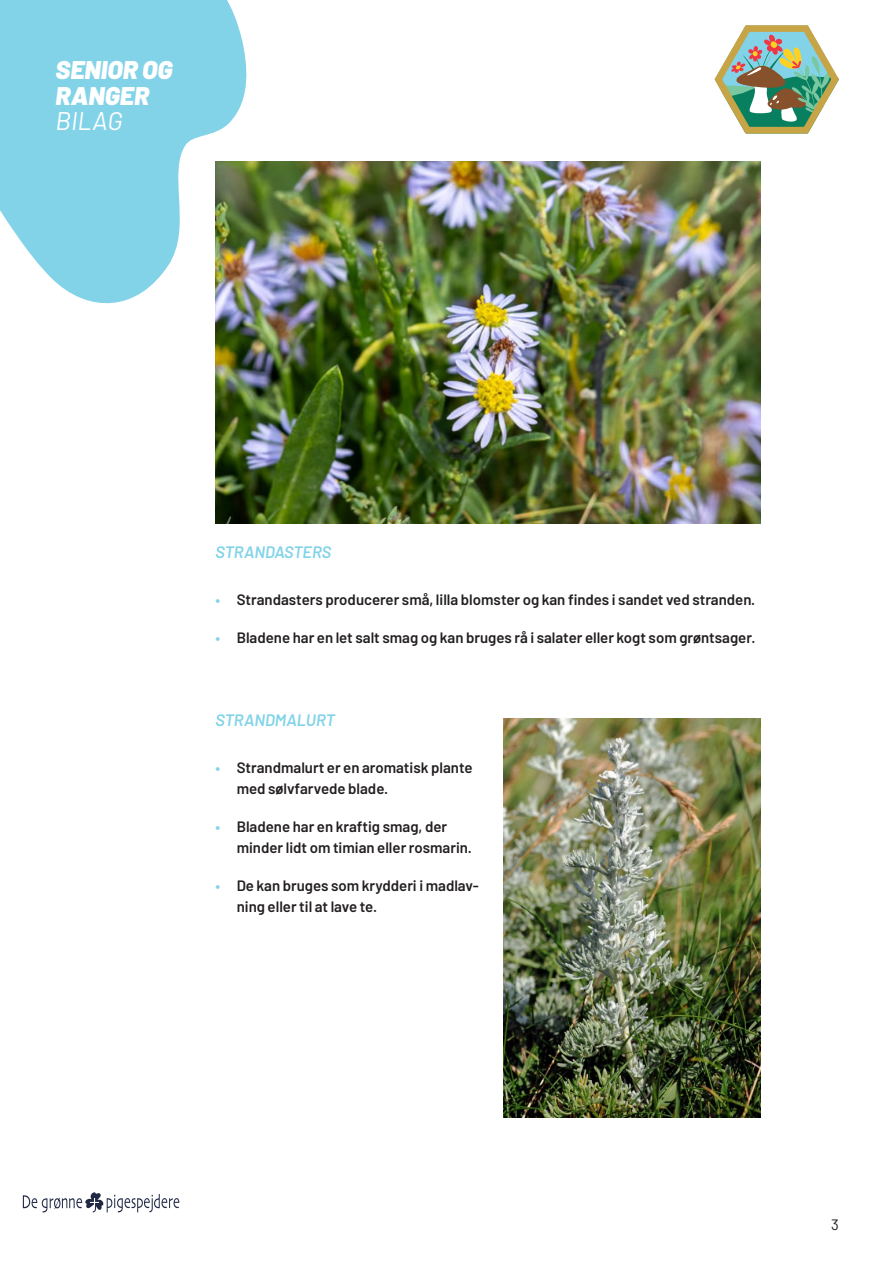
<style>
.page{position:relative;width:893px;height:1263px;background:#fff}
.page>*{position:absolute;margin:0;border:0;box-sizing:border-box;transform-origin:0 0}
.t1{font:italic 900 25.5px/25.5px "Barlow";color:#fff}
.t2{font:italic 25.5px "Barlow";color:#fff}
.Manchet{font:italic 600 16.5px "Barlow";color:#83d3e8}
.t3{font:600 15px/21px "Barlow";color:#231f20}
.t4{font:15px "Barlow";color:#231f20}
.s1{color:#83d3e8}
</style>
<div class="page">
<img style="left:215px;top:161px;width:545px;height:363px">
<img style="left:504px;top:719px;width:256px;height:398px">
<svg style="left:0;top:0;width:252px;height:401px;fill:#83d3e8"></svg>
<svg style="left:23px;top:1192px;width:156px;height:20px"></svg>
<svg style="left:714px;top:25px;width:125px;height:109px"></svg>
<h1 class="t1" style="left:56px;top:56px;width:119px">SENIOR OG<br>RANGER</h1>
<h1 class="t2" style="left:56px;top:103px;width:68px">BILAG</h1>
<p class="Manchet" style="left:215px;top:540px;width:117px">STRANDASTERS</p>
<p class="t3" style="left:215px;top:587px;width:541px"><span class="s1">•</span> Strandasters producerer små, lilla blomster og kan findes i sandet ved stranden.</p>
<p class="t3" style="left:215px;top:625px;width:542px"><span class="s1">•</span> Bladene har en let salt smag og kan bruges rå i salater eller kogt som grøntsager.</p>
<p class="Manchet" style="left:215px;top:708px;width:121px">STRANDMALURT</p>
<p class="t3" style="left:237px;top:755px;width:237px;text-indent:-21px"><span class="s1">•</span> Strandmalurt er en aromatisk plante med sølvfarvede blade.</p>
<p class="t3" style="left:237px;top:814px;width:237px;text-indent:-21px"><span class="s1">•</span> Bladene har en kraftig smag, der minder lidt om timian eller rosmarin.</p>
<p class="t3" style="left:237px;top:873px;width:244px;text-indent:-21px"><span class="s1">•</span> De kan bruges som krydderi i madlav&shy;ning eller til at lave te.</p>
<p class="t4" style="left:831px;top:1214px;width:9px">3</p>
</div>
